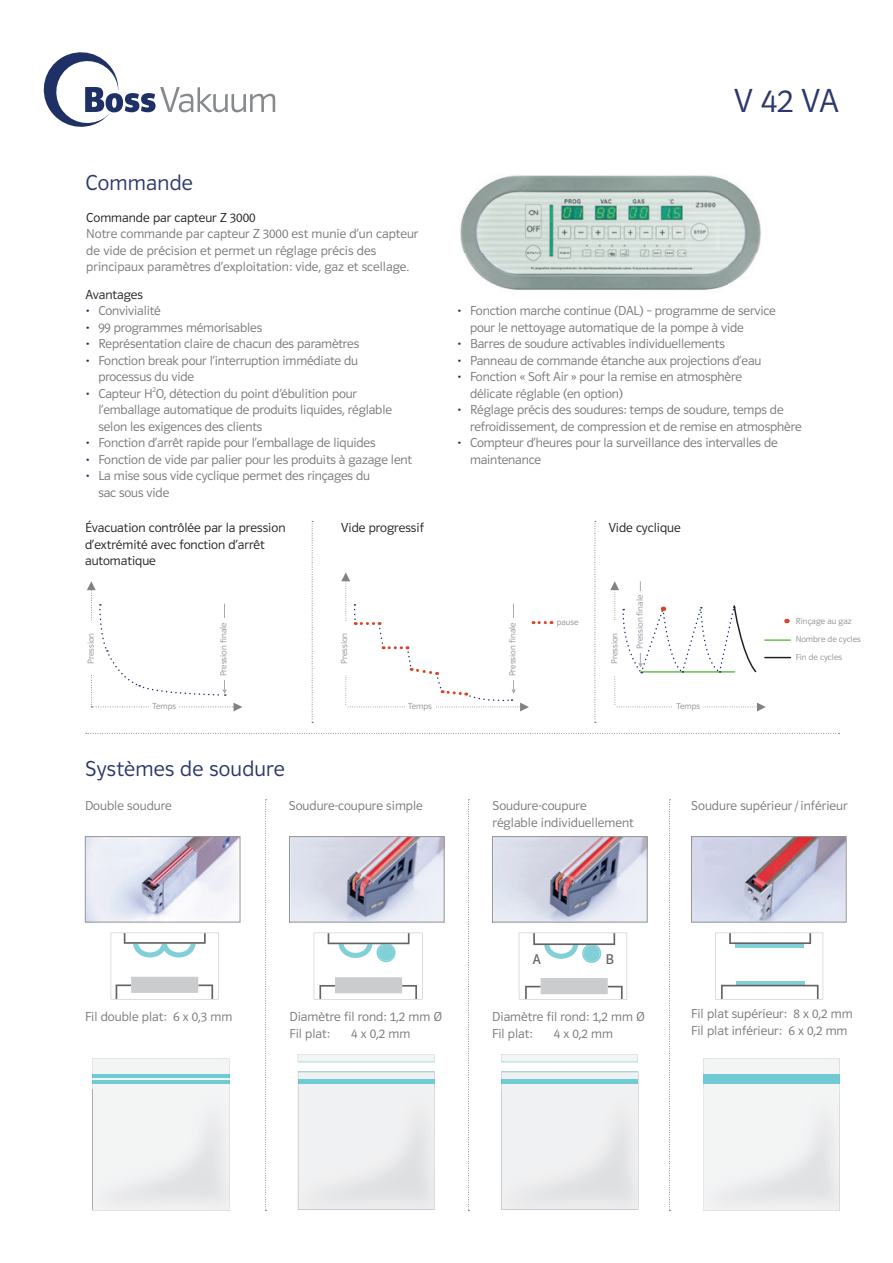
<style>
.page{position:relative;width:893px;height:1263px;background:#fff}
.page>*{position:absolute;margin:0;border:0;box-sizing:border-box;transform-origin:0 0}
.t1{font:34.5px "Polo 11 Leicht";color:#2c376c}
.t2{font:22.5px "Polo 11 Leicht";letter-spacing:.01em;color:#2c376c}
.t3{font:14.55px "Polo 11 Buch";color:#636366}
.t4{font:13.5px/16.5px "Polo 11 Leicht";letter-spacing:-.01em;color:#76787b}
.t5{font:13.5px/16.5px "Polo 11 Leicht";color:#231f20}
.t6{font:9px/18px "Polo 11 Leicht";color:#8f9194}
.s1{color:#1e3066}
</style>
<div class="page">
<svg style="left:44px;top:52px;width:231px;height:75px"></svg>
<svg style="left:86px;top:733px;width:754px;height:1px"></svg>
<img style="left:460px;top:175px;width:301px;height:115px">
<svg style="left:312px;top:521px;width:1px;height:202px"></svg>
<svg style="left:595px;top:521px;width:1px;height:202px"></svg>
<svg style="left:87px;top:581px;width:155px;height:130px"></svg>
<div style="left:149px;top:702px;width:30px;height:15px;background:#fff"></div>
<div style="left:87px;top:622px;width:10px;height:53px;background:#fff"></div>
<div style="left:219px;top:618px;width:11px;height:62px;background:#fff"></div>
<svg style="left:610px;top:581px;width:180px;height:130px"></svg>
<svg style="left:341px;top:572px;width:211px;height:139px"></svg>
<div style="left:340px;top:622px;width:11px;height:53px;background:#fff"></div>
<div style="left:610px;top:622px;width:11px;height:53px;background:#fff"></div>
<div style="left:508px;top:618px;width:11px;height:62px;background:#fff"></div>
<div style="left:636px;top:591px;width:10px;height:61px;background:#fff"></div>
<img style="left:87px;top:838px;width:151px;height:82px">
<div style="left:85px;top:836px;width:155px;height:86px;border:1px solid #939598"></div>
<svg style="left:111px;top:933px;width:108px;height:66px"></svg>
<svg style="left:314px;top:933px;width:108px;height:66px"></svg>
<img style="left:693px;top:838px;width:151px;height:82px">
<div style="left:691px;top:836px;width:155px;height:86px;border:1px solid #939598"></div>
<svg style="left:715px;top:933px;width:108px;height:66px"></svg>
<img style="left:494px;top:838px;width:151px;height:82px">
<div style="left:492px;top:836px;width:155px;height:86px;border:1px solid #939598"></div>
<img style="left:291px;top:838px;width:151px;height:82px">
<div style="left:289px;top:836px;width:155px;height:86px;border:1px solid #939598"></div>
<svg style="left:265px;top:799px;width:2px;height:412px"></svg>
<svg style="left:468px;top:799px;width:2px;height:412px"></svg>
<svg style="left:669px;top:799px;width:1px;height:412px"></svg>
<svg style="left:703px;top:1058px;width:137px;height:153px"></svg>
<svg style="left:297px;top:1071px;width:138px;height:139px"></svg>
<svg style="left:501px;top:1071px;width:137px;height:19px"></svg>
<svg style="left:298px;top:1054px;width:137px;height:9px"></svg>
<svg style="left:501px;top:1054px;width:137px;height:9px"></svg>
<img style="left:703px;top:1090px;width:137px;height:120px">
<img style="left:501px;top:1090px;width:137px;height:120px">
<img style="left:298px;top:1090px;width:136px;height:119px">
<svg style="left:93px;top:1058px;width:137px;height:153px"></svg>
<img style="left:92px;top:1090px;width:137px;height:120px">
<img style="left:93px;top:1090px;width:1px;height:120px">
<svg style="left:519px;top:933px;width:108px;height:66px"></svg>
<h2 class="t2" style="left:86px;top:171px;width:109px">Commande</h2>
<p class="t5" style="left:86px;top:209px;width:171px">Commande par capteur Z 3000</p>
<p class="t4" style="left:86px;top:226px;width:334px">Notre commande par capteur Z 3000 est munie d‘un capteur de vide de précision et permet un réglage précis des principaux paramètres d‘exploitation: vide, gaz et scellage.</p>
<p class="t5" style="left:86px;top:286px;width:59px">Avantages</p>
<p class="t4" style="left:86px;top:302px;width:77px"><span class="s1">•</span> Convivialité</p>
<p class="t4" style="left:86px;top:319px;width:178px"><span class="s1">•</span> 99 programmes mémorisables</p>
<p class="t4" style="left:86px;top:335px;width:275px"><span class="s1">•</span> Représentation claire de chacun des paramètres</p>
<p class="t4" style="left:98px;top:352px;width:261px;text-indent:-13px"><span class="s1">•</span> Fonction break pour l‘interruption immédiate du processus du vide</p>
<p class="t4" style="left:98px;top:385px;width:295px;text-indent:-13px"><span class="s1">•</span> Capteur H<sup>2</sup>O, détection du point d’ébulition pour l‘emballage automatique de produits liquides, réglable selon les exigences des clients</p>
<p class="t4" style="left:86px;top:434px;width:291px"><span class="s1">•</span> Fonction d‘arrêt rapide pour l‘emballage de liquides</p>
<p class="t4" style="left:86px;top:451px;width:328px"><span class="s1">•</span> Fonction de vide par palier pour les produits à gazage lent</p>
<p class="t4" style="left:98px;top:467px;width:273px;text-indent:-13px"><span class="s1">•</span> La mise sous vide cyclique permet des rinçages du sac sous vide</p>
<h1 class="t1" style="left:734px;top:82px;width:106px">V 42 VA</h1>
<p class="t4" style="left:470px;top:302px;width:307px;text-indent:-13px"><span class="s1">•</span> Fonction marche continue (DAL) – programme de service pour le nettoyage automatique de la pompe à vide</p>
<p class="t4" style="left:457px;top:335px;width:269px"><span class="s1">•</span> Barres de soudure activables individuellements</p>
<p class="t4" style="left:457px;top:352px;width:306px"><span class="s1">•</span> Panneau de commande étanche aux projections d‘eau</p>
<p class="t4" style="left:470px;top:368px;width:274px;text-indent:-13px"><span class="s1">•</span> Fonction « Soft Air » pour la remise en atmosphère délicate réglable (en option)</p>
<p class="t4" style="left:470px;top:401px;width:333px;text-indent:-13px"><span class="s1">•</span> Réglage précis des soudures: temps de soudure, temps de refroidissement, de compression et de remise en atmosphère</p>
<p class="t4" style="left:470px;top:434px;width:309px;text-indent:-13px"><span class="s1">•</span> Compteur d‘heures pour la surveillance des intervalles de maintenance</p>
<p class="t5" style="left:85px;top:519px;width:202px">Évacuation contrôlée par la pression d‘extrémité avec fonction d‘arrêt automatique</p>
<p class="t5" style="left:341px;top:519px;width:84px">Vide progressif</p>
<p class="t5" style="left:609px;top:519px;width:74px">Vide cyclique</p>
<p class="t6" style="left:82px;top:664px;width:32px;rotate:-90deg">Pression</p>
<p class="t6" style="left:215px;top:676px;width:55px;rotate:-90deg">Pression finale</p>
<p class="t6" style="left:153px;top:697px;width:25px">Temps</p>
<h2 class="t2" style="left:85px;top:757px;width:201px">Systèmes de soudure</h2>
<p class="t6" style="left:557px;top:613px;width:23px">pause</p>
<p class="t6" style="left:504px;top:676px;width:55px;rotate:-90deg">Pression finale</p>
<p class="t6" style="left:335px;top:664px;width:32px;rotate:-90deg">Pression</p>
<p class="t6" style="left:605px;top:664px;width:32px;rotate:-90deg">Pression</p>
<p class="t6" style="left:408px;top:697px;width:25px">Temps</p>
<p class="t6" style="left:631px;top:649px;width:55px;rotate:-90deg">Pression finale</p>
<p class="t6" style="left:676px;top:697px;width:25px">Temps</p>
<p class="t6" style="left:796px;top:612px;width:57px">Rinçage au gaz</p>
<p class="t6" style="left:796px;top:630px;width:67px">Nombre de cycles<br>Fin de cycles</p>
<p class="t4" style="left:85px;top:797px;width:88px">Double soudure</p>
<p class="t4" style="left:85px;top:1008px;width:149px">Fil double plat: 6 x 0,3 mm</p>
<p class="t4" style="left:289px;top:797px;width:136px">Soudure-coupure simple</p>
<p class="t4" style="left:492px;top:797px;width:96px">Soudure-coupure</p>
<p class="t4" style="left:691px;top:797px;width:158px">Soudure supérieur / inférieur</p>
<p class="t4" style="left:492px;top:814px;width:143px">réglable individuellement</p>
<p class="t4" style="left:290px;top:1008px;width:154px">Diamètre fil rond: 1,2 mm Ø<br>Fil plat:</p>
<p class="t4" style="left:351px;top:1025px;width:61px">4 x 0,2 mm</p>
<p class="t3" style="left:605px;top:951px;width:10px">B</p>
<p class="t4" style="left:492px;top:1008px;width:154px">Diamètre fil rond: 1,2 mm Ø<br>Fil plat:</p>
<p class="t4" style="left:554px;top:1025px;width:61px">4 x 0,2 mm</p>
<p class="t4" style="left:691px;top:1005px;width:163px">Fil plat supérieur: 8 x 0,2 mm<br>Fil plat inférieur: 6 x 0,2 mm</p>
</div>
